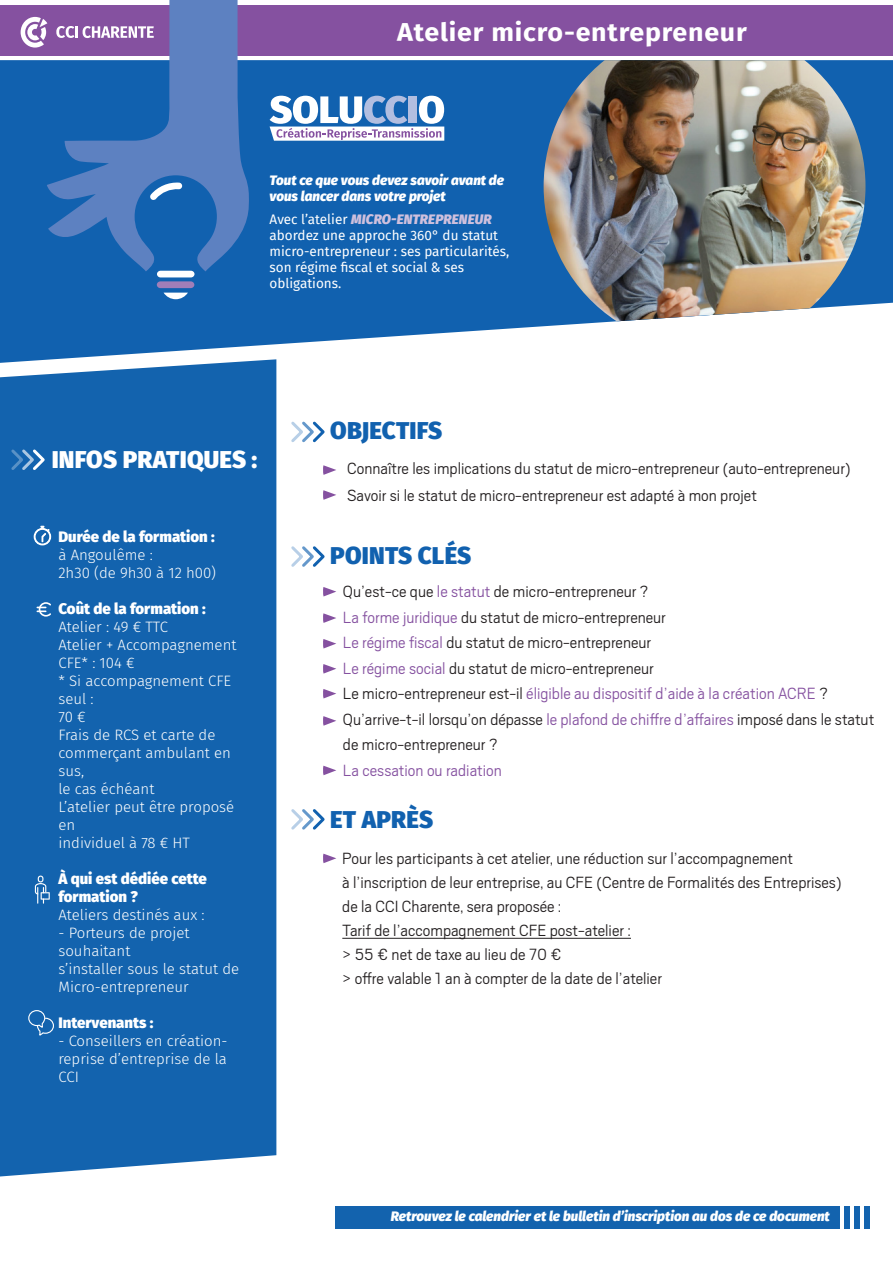
<style>
.page{position:relative;width:893px;height:1263px;background:#fff}
.page>*{position:absolute;margin:0;border:0;box-sizing:border-box;transform-origin:0 0}
.t1{font:700 25.5px "Fira Sans";letter-spacing:.03em;color:#fff;scale:1.05 1}
.t2{font:900 24px "Fira Sans";letter-spacing:.01em;color:#1161af}
.t3{font:900 24px "Fira Sans";letter-spacing:.01em;color:#fff}
.problematique{font:300 18px "Scout";color:#231f20}
.t4{font:300 18px "Scout";color:#8551a0}
.t5{font:300 15px/18px "Fira Sans";color:#fff}
.t6{font:900 15px/18px "Fira Sans";color:#fff}
.t7{font:13.5px/16.2px "Fira Sans";color:#fff}
.t8{font:italic 900 13.5px/16.2px "Fira Sans";color:#fff}
.s1{font-weight:900;font-style:italic;color:#cfc0dd}
.s2{color:#8551a0}
.s3{color:#231f20}
</style>
<div class="page">
<svg style="left:0;top:60px;width:893px;height:303px;background:#2f74b9"></svg>
<svg style="left:544px;top:321px;width:321px;height:26px"></svg>
<img style="left:544px;top:60px;width:321px;height:261px">
<div style="left:0;top:6px;width:893px;height:50px;background:#8551a0"></div>
<svg style="left:270px;top:96px;width:174px;height:45px"></svg>
<svg style="left:47px;top:0;width:204px;height:271px;background:#4471b7"></svg>
<div style="left:157px;top:271px;width:38px;height:6px;background:#fff;border-radius:4px"></div>
<div style="left:157px;top:281px;width:37px;height:7px;background:#a17eb8;border-radius:4px"></div>
<svg style="left:164px;top:293px;width:24px;height:6px"></svg>
<svg style="left:150px;top:182px;width:32px;height:18px"></svg>
<svg style="left:21px;top:17px;width:26px;height:31px"></svg>
<svg style="left:56px;top:26px;width:98px;height:12px"></svg>
<svg style="left:323px;top:465px;width:13px;height:10px"></svg>
<svg style="left:323px;top:490px;width:13px;height:10px"></svg>
<svg style="left:323px;top:587px;width:13px;height:9px"></svg>
<svg style="left:323px;top:639px;width:13px;height:9px"></svg>
<svg style="left:323px;top:613px;width:13px;height:10px"></svg>
<svg style="left:323px;top:664px;width:13px;height:10px"></svg>
<svg style="left:291px;top:421px;width:34px;height:22px"></svg>
<div style="left:0;top:359px;width:276px;height:817px;background:#1363ae"></div>
<svg style="left:291px;top:546px;width:34px;height:21px"></svg>
<svg style="left:34px;top:526px;width:17px;height:19px"></svg>
<svg style="left:37px;top:602px;width:14px;height:15px"></svg>
<svg style="left:35px;top:875px;width:15px;height:29px"></svg>
<svg style="left:28px;top:1009px;width:27px;height:27px"></svg>
<svg style="left:9px;top:447px;width:38px;height:26px"></svg>
<svg style="left:323px;top:689px;width:13px;height:9px"></svg>
<svg style="left:323px;top:716px;width:13px;height:10px"></svg>
<div style="left:336px;top:1206px;width:504px;height:23px;background:#1363ae"></div>
<div style="left:845px;top:1206px;width:5px;height:23px;background:#1363ae"></div>
<div style="left:854px;top:1206px;width:6px;height:23px;background:#1363ae"></div>
<div style="left:864px;top:1206px;width:5px;height:23px;background:#1363ae"></div>
<svg style="left:323px;top:766px;width:13px;height:9px"></svg>
<svg style="left:291px;top:809px;width:34px;height:21px"></svg>
<hr style="left:342px;top:938px;width:289px;height:1px;background:#231f20">
<svg style="left:323px;top:854px;width:13px;height:9px"></svg>
<p class="t1" style="left:397px;top:10px;width:334px">Atelier micro-entrepreneur</p>
<p class="t8" style="left:270px;top:170px;width:236px">Tout ce que vous devez savoir avant de vous lancer dans votre projet</p>
<p class="t7" style="left:270px;top:210px;width:241px">Avec l’atelier <span class="s1">MICRO-ENTREPRENEUR </span>abordez une approche 360° du statut micro-entrepreneur : ses particularités, son régime fiscal et social &amp; ses obligations.</p>
<p class="t3" style="left:52px;top:438px;width:207px">INFOS PRATIQUES :</p>
<p class="t6" style="left:58px;top:526px;width:158px">Durée de la formation :</p>
<p class="t5" style="left:58px;top:545px;width:96px">à Angoulême :</p>
<p class="t5" style="left:58px;top:563px;width:159px">2h30 (de 9h30 à 12 h00)</p>
<p class="t6" style="left:58px;top:598px;width:149px">Coût de la formation :</p>
<p class="t5" style="left:58px;top:617px;width:111px">Atelier : 49 € TTC</p>
<p class="t5" style="left:58px;top:635px;width:180px">Atelier + Accompagnement</p>
<p class="t5" style="left:58px;top:653px;width:78px">CFE* : 104 €</p>
<p class="t5" style="left:58px;top:671px;width:174px">* Si accompagnement CFE seul :</p>
<p class="t5" style="left:58px;top:707px;width:29px">70 €</p>
<p class="t5" style="left:58px;top:725px;width:158px">Frais de RCS et carte de</p>
<p class="t5" style="left:58px;top:743px;width:174px">commerçant ambulant en sus,</p>
<p class="t5" style="left:58px;top:779px;width:97px">le cas échéant</p>
<p class="t5" style="left:58px;top:797px;width:177px">L’atelier peut être proposé en</p>
<p class="t5" style="left:58px;top:833px;width:133px">individuel à 78 € HT</p>
<p class="t6" style="left:58px;top:868px;width:150px">À qui est dédiée cette formation ?</p>
<p class="t5" style="left:58px;top:905px;width:148px">Ateliers destinés aux :</p>
<p class="t5" style="left:58px;top:923px;width:133px">- Porteurs de projet souhaitant</p>
<p class="t5" style="left:58px;top:959px;width:182px">s’installer sous le statut de<br>Micro-entrepreneur</p>
<p class="t6" style="left:58px;top:1012px;width:97px">Intervenants :</p>
<p class="t5" style="left:58px;top:1031px;width:171px;text-align:justify">- Conseillers en création&shy;reprise d’entreprise de la CCI</p>
<p class="t2" style="left:330px;top:409px;width:114px">OBJECTIFS</p>
<p class="problematique" style="left:347px;top:457px;width:505px">Connaître les implications du statut de micro-entrepreneur (auto-entrepreneur)</p>
<p class="problematique" style="left:347px;top:484px;width:411px">Savoir si le statut de micro-entrepreneur est adapté à mon projet</p>
<p class="t2" style="left:330px;top:534px;width:143px">POINTS CLÉS</p>
<p class="problematique" style="left:343px;top:580px;width:307px">Qu’est-ce que <span class="s2">le statut</span> de micro-entrepreneur ?</p>
<p class="problematique" style="left:343px;top:606px;width:324px"><span class="s2">La forme juridique</span> du statut de micro-entrepreneur</p>
<p class="problematique" style="left:343px;top:631px;width:310px"><span class="s2">Le régime fiscal</span> du statut de micro-entrepreneur</p>
<p class="problematique" style="left:343px;top:657px;width:312px"><span class="s2">Le régime social</span> du statut de micro-entrepreneur</p>
<p class="t4" style="left:343px;top:682px;width:486px"><span class="s3">Le micro-entrepreneur est-il</span> éligible au dispositif d’aide à la création ACRE <span class="s3">?</span></p>
<p class="problematique" style="left:343px;top:708px;width:533px">Qu’arrive-t-il lorsqu’on dépasse <span class="s2">le plafond de chiffre d’affaires</span> imposé dans le statut</p>
<p class="problematique" style="left:343px;top:733px;width:156px">de micro-entrepreneur ?</p>
<p class="t4" style="left:343px;top:759px;width:160px">La cessation ou radiation</p>
<p class="t2" style="left:330px;top:798px;width:104px">ET APRÈS</p>
<p class="problematique" style="left:342px;top:847px;width:452px">Pour les participants à cet atelier, une réduction sur l’accompagnement</p>
<p class="problematique" style="left:342px;top:871px;width:501px">à l’inscription de leur entreprise, au CFE (Centre de Formalités des Entreprises)</p>
<p class="problematique" style="left:342px;top:895px;width:221px">de la CCI Charente, sera proposée :</p>
<p class="problematique" style="left:342px;top:919px;width:290px">Tarif de l’accompagnement CFE post-atelier :</p>
<p class="problematique" style="left:342px;top:943px;width:221px">&gt; 55 € net de taxe au lieu de 70 €</p>
<p class="problematique" style="left:342px;top:967px;width:321px">&gt; offre valable 1 an à compter de la date de l’atelier</p>
<p class="t8" style="left:391px;top:1207px;width:440px">Retrouvez le calendrier et le bulletin d’inscription au dos de ce document</p>
</div>
